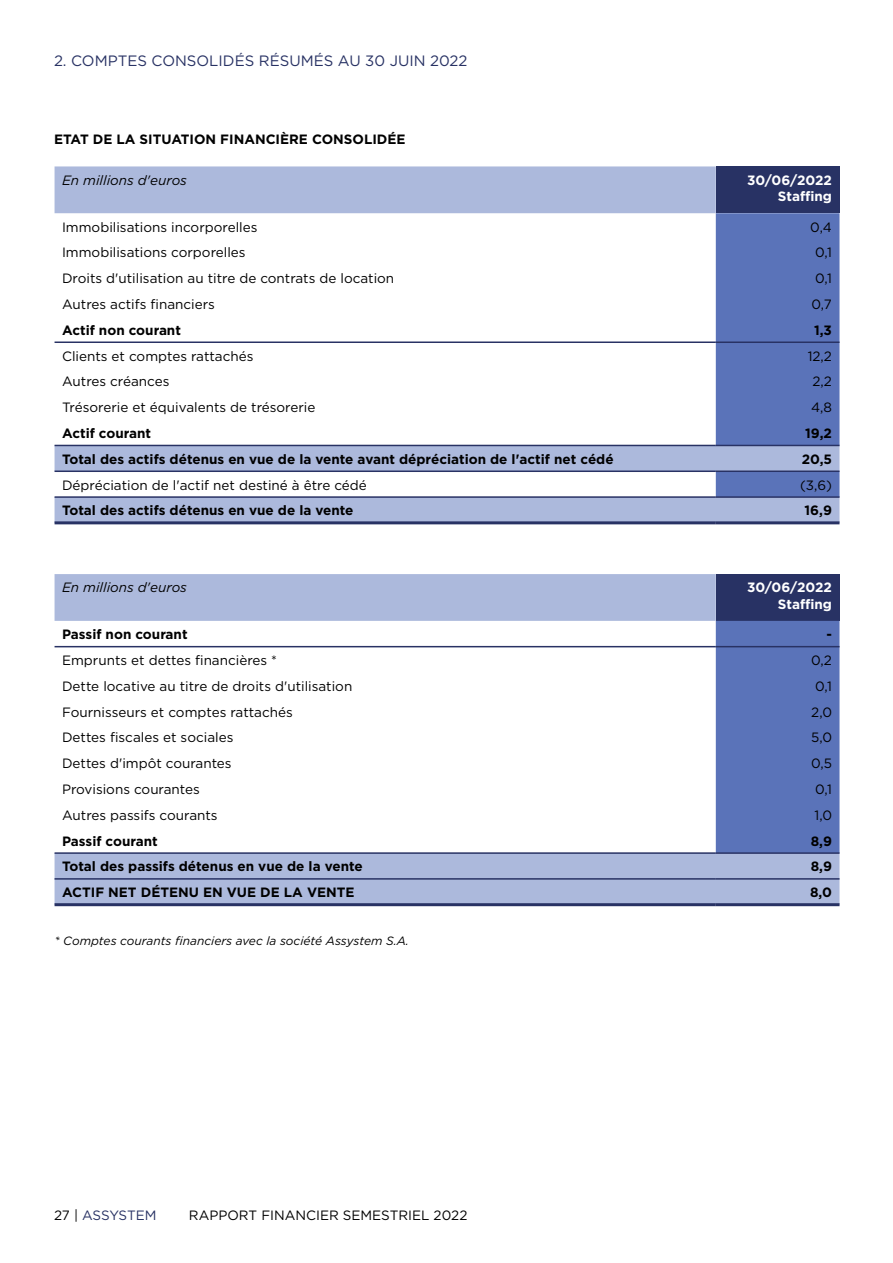
<style>
.page{position:relative;width:893px;height:1263px;background:#fff}
.page>*{position:absolute;margin:0;border:0;box-sizing:border-box;transform-origin:0 0}
.t1{font:15px "Gotham";color:#283264}
.t2{font:13.5px "Gotham";color:#000}
.t3{font:700 13.5px "Gotham";color:#000}
.t4{font:700 13.5px/16.2px "Gotham";color:#fff;text-align:right}
.t5{font:italic 13.5px "Gotham";color:#000}
.t6{font:13.5px "Gotham";letter-spacing:-.015em;color:#283264}
.t7{font:italic 12px "Gotham";color:#000}
.s1{color:#000}
</style>
<div class="page">
<svg style="left:55px;top:166px;width:784px;height:355px"></svg>
<div style="left:716px;top:166px;width:123px;height:47px;background:#283264"></div>
<svg style="left:716px;top:213px;width:123px;height:283px;background:#6178bb"></svg>
<hr style="left:55px;top:521px;width:661px;height:3px;background:#283264">
<hr style="left:716px;top:521px;width:123px;height:3px;background:#283264">
<hr style="left:55px;top:341px;width:661px;height:2px;background:#283264">
<hr style="left:716px;top:341px;width:123px;height:2px;background:#283264">
<hr style="left:55px;top:445px;width:661px;height:1px;background:#283264">
<hr style="left:716px;top:445px;width:123px;height:1px;background:#283264">
<hr style="left:55px;top:470px;width:661px;height:2px;background:#283264">
<hr style="left:716px;top:470px;width:123px;height:2px;background:#283264">
<hr style="left:55px;top:496px;width:661px;height:2px;background:#283264">
<hr style="left:716px;top:496px;width:123px;height:2px;background:#283264">
<svg style="left:55px;top:574px;width:784px;height:329px"></svg>
<div style="left:716px;top:574px;width:123px;height:47px;background:#283264"></div>
<div style="left:716px;top:621px;width:123px;height:231px;background:#5a73b9"></div>
<hr style="left:55px;top:903px;width:661px;height:3px;background:#283264">
<hr style="left:716px;top:903px;width:123px;height:3px;background:#283264">
<hr style="left:55px;top:852px;width:661px;height:2px;background:#283264">
<hr style="left:716px;top:852px;width:123px;height:2px;background:#283264">
<hr style="left:55px;top:878px;width:661px;height:2px;background:#283264">
<hr style="left:716px;top:878px;width:123px;height:2px;background:#283264">
<hr style="left:55px;top:646px;width:661px;height:1px;background:#283264">
<hr style="left:716px;top:646px;width:123px;height:1px;background:#283264">
<p class="t1" style="left:54px;top:52px;width:415px">2. COMPTES CONSOLIDÉS RÉSUMÉS AU 30 JUIN 2022</p>
<p class="t3" style="left:54px;top:130px;width:353px">ETAT DE LA SITUATION FINANCIÈRE CONSOLIDÉE</p>
<p class="t5" style="left:62px;top:171px;width:126px">En millions d'euros</p>
<p class="t4" style="left:747px;top:172px;width:86px">30/06/2022<br>Staffing</p>
<p class="t2" style="left:62px;top:218px;width:197px">Immobilisations incorporelles</p>
<p class="t2" style="left:810px;top:218px;width:23px">0,4</p>
<p class="t2" style="left:62px;top:244px;width:185px">Immobilisations corporelles</p>
<p class="t2" style="left:815px;top:244px;width:18px">0,1</p>
<p class="t2" style="left:62px;top:270px;width:334px">Droits d'utilisation au titre de contrats de location</p>
<p class="t2" style="left:815px;top:270px;width:18px">0,1</p>
<p class="t2" style="left:62px;top:295px;width:154px">Autres actifs financiers</p>
<p class="t2" style="left:811px;top:295px;width:22px">0,7</p>
<p class="t3" style="left:62px;top:321px;width:120px">Actif non courant</p>
<p class="t3" style="left:814px;top:321px;width:19px">1,3</p>
<p class="t2" style="left:62px;top:347px;width:193px">Clients et comptes rattachés</p>
<p class="t2" style="left:808px;top:347px;width:26px">12,2</p>
<p class="t2" style="left:62px;top:373px;width:109px">Autres créances</p>
<p class="t2" style="left:812px;top:373px;width:21px">2,2</p>
<p class="t2" style="left:62px;top:399px;width:255px">Trésorerie et équivalents de trésorerie</p>
<p class="t2" style="left:811px;top:399px;width:22px">4,8</p>
<p class="t3" style="left:62px;top:424px;width:91px">Actif courant</p>
<p class="t3" style="left:805px;top:424px;width:28px">19,2</p>
<p class="t3" style="left:62px;top:450px;width:553px">Total des actifs détenus en vue de la vente avant dépréciation de l'actif net cédé</p>
<p class="t3" style="left:802px;top:450px;width:32px">20,5</p>
<p class="t2" style="left:62px;top:476px;width:306px">Dépréciation de l'actif net destiné à être cédé</p>
<p class="t2" style="left:800px;top:476px;width:34px">(3,6)</p>
<p class="t3" style="left:62px;top:502px;width:293px">Total des actifs détenus en vue de la vente</p>
<p class="t3" style="left:805px;top:502px;width:29px">16,9</p>
<p class="t5" style="left:62px;top:579px;width:126px">En millions d'euros</p>
<p class="t4" style="left:747px;top:579px;width:86px">30/06/2022<br>Staffing</p>
<p class="t3" style="left:62px;top:625px;width:127px">Passif non courant</p>
<p class="t3" style="left:826px;top:625px;width:7px">-</p>
<p class="t2" style="left:62px;top:651px;width:217px">Emprunts et dettes financières *</p>
<p class="t2" style="left:811px;top:651px;width:22px">0,2</p>
<p class="t2" style="left:62px;top:677px;width:292px">Dette locative au titre de droits d'utilisation</p>
<p class="t2" style="left:815px;top:677px;width:18px">0,1</p>
<p class="t2" style="left:62px;top:703px;width:232px">Fournisseurs et comptes rattachés</p>
<p class="t2" style="left:811px;top:703px;width:22px">2,0</p>
<p class="t2" style="left:62px;top:729px;width:173px">Dettes fiscales et sociales</p>
<p class="t2" style="left:811px;top:729px;width:22px">5,0</p>
<p class="t2" style="left:62px;top:755px;width:171px">Dettes d'impôt courantes</p>
<p class="t2" style="left:811px;top:755px;width:22px">0,5</p>
<p class="t2" style="left:62px;top:780px;width:139px">Provisions courantes</p>
<p class="t2" style="left:815px;top:780px;width:18px">0,1</p>
<p class="t2" style="left:62px;top:806px;width:157px">Autres passifs courants</p>
<p class="t2" style="left:814px;top:806px;width:19px">1,0</p>
<p class="t3" style="left:62px;top:832px;width:97px">Passif courant</p>
<p class="t3" style="left:811px;top:832px;width:23px">8,9</p>
<p class="t3" style="left:62px;top:858px;width:302px">Total des passifs détenus en vue de la vente</p>
<p class="t3" style="left:811px;top:858px;width:23px">8,9</p>
<p class="t3" style="left:62px;top:883px;width:294px">ACTIF NET DÉTENU EN VUE DE LA VENTE</p>
<p class="t3" style="left:810px;top:883px;width:23px">8,0</p>
<p class="t7" style="left:55px;top:933px;width:356px">* Comptes courants financiers avec la société Assystem S.A.</p>
<p class="t6" style="left:54px;top:1206px;width:104px"><span class="s1">27 |</span> ASSYSTEM</p>
<p class="t2" style="left:189px;top:1206px;width:280px">RAPPORT FINANCIER SEMESTRIEL 2022</p>
</div>
